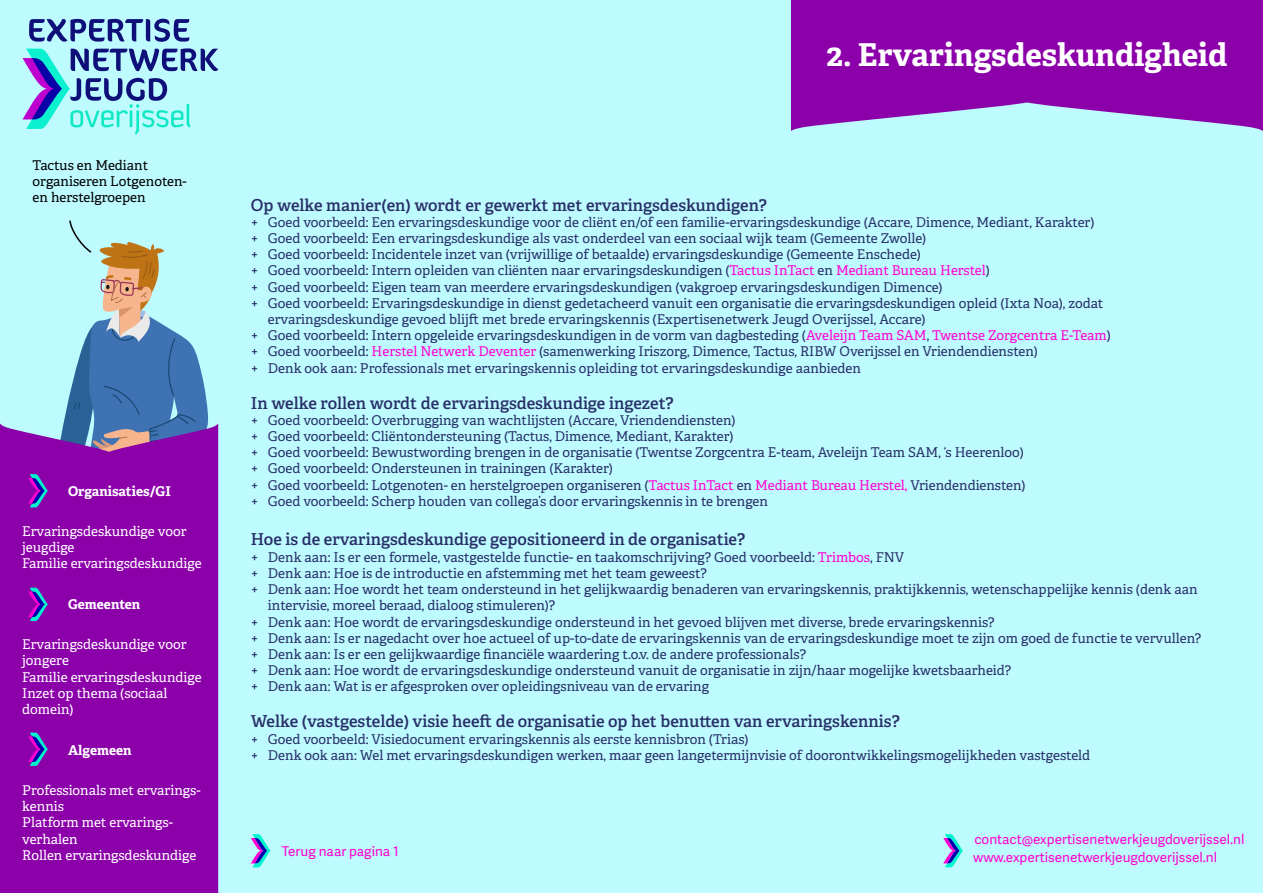
<style>
.page{position:relative;width:1263px;height:893px;background:#befbff}
.page>*{position:absolute;margin:0;border:0;box-sizing:border-box;transform-origin:0 0}
.t1{font:700 31.5px "Adelle";color:#fff}
.t2{font:600 16.5px "Adelle";color:#282f68}
.t3{font:13.5px/16.2px "Adelle";color:#282f68}
.t4{font:13.5px/16.2px "Adelle";color:#fff}
.t5{font:13.5px/17.7px "Adelle Sans";color:#ff00cf}
.t6{font:13.5px/16.2px "Adelle";color:#000}
.t7{font:700 13.5px "Adelle";color:#fff}
.s1{color:#ff00d4}
</style>
<div class="page">
<svg style="left:23px;top:48px;width:195px;height:86px"></svg>
<svg style="left:29px;top:19px;width:160px;height:23px"></svg>
<div style="left:0;top:424px;width:218px;height:469px;background:#8c00aa"></div>
<svg style="left:791px;top:0;width:472px;height:131px;background:#911db3"></svg>
<svg style="left:251px;top:834px;width:20px;height:33px"></svg>
<svg style="left:28px;top:220px;width:181px;height:476px"></svg>
<svg style="left:28px;top:733px;width:20px;height:33px"></svg>
<svg style="left:943px;top:834px;width:20px;height:33px"></svg>
<p class="t6" style="left:33px;top:157px;width:156px">Tactus en Mediant organiseren Lotgenoten&shy;en herstelgroepen</p>
<p class="t7" style="left:68px;top:482px;width:104px">Organisaties/GI</p>
<p class="t4" style="left:22px;top:523px;width:181px">Ervaringsdeskundige voor jeugdige<br>Familie ervaringsdeskundige</p>
<p class="t7" style="left:68px;top:596px;width:74px">Gemeenten</p>
<p class="t4" style="left:22px;top:636px;width:181px">Ervaringsdeskundige voor jongere<br>Familie ervaringsdeskundige<br>Inzet op thema (sociaal domein)</p>
<p class="t7" style="left:68px;top:741px;width:65px">Algemeen</p>
<p class="t4" style="left:22px;top:782px;width:180px">Professionals met ervarings&shy;kennis<br>Platform met ervarings&shy;verhalen<br>Rollen ervaringsdeskundige</p>
<h1 class="t1" style="left:826px;top:35px;width:402px">2. Ervaringsdeskundigheid</h1>
<p class="t2" style="left:251px;top:194px;width:517px">Op welke manier(en) wordt er gewerkt met ervaringsdeskundigen?</p>
<p class="t3" style="left:251px;top:214px;width:845px">+ Goed voorbeeld: Een ervaringsdeskundige voor de cliënt en/of een familie-ervaringsdeskundige (Accare, Dimence, Mediant, Karakter)</p>
<p class="t3" style="left:251px;top:230px;width:677px">+ Goed voorbeeld: Een ervaringsdeskundige als vast onderdeel van een sociaal wijk team (Gemeente Zwolle)</p>
<p class="t3" style="left:251px;top:247px;width:671px">+ Goed voorbeeld: Incidentele inzet van (vrijwillige of betaalde) ervaringsdeskundige (Gemeente Enschede)</p>
<p class="t3" style="left:251px;top:263px;width:740px">+ Goed voorbeeld: Intern opleiden van cliënten naar ervaringsdeskundigen (<span class="s1">Tactus InTact</span> en <span class="s1">Mediant Bureau Herstel</span>)</p>
<p class="t3" style="left:251px;top:279px;width:693px">+ Goed voorbeeld: Eigen team van meerdere ervaringsdeskundigen (vakgroep ervaringsdeskundigen Dimence)</p>
<p class="t3" style="left:251px;top:295px;width:854px">+ Goed voorbeeld: Ervaringsdeskundige in dienst gedetacheerd vanuit een organisatie die ervaringsdeskundigen opleid (Ixta Noa), zodat</p>
<p class="t3" style="left:268px;top:311px;width:659px">ervaringsdeskundige gevoed blijft met brede ervaringskennis (Expertisenetwerk Jeugd Overijssel, Accare)</p>
<p class="t3" style="left:251px;top:328px;width:861px">+ Goed voorbeeld: Intern opgeleide ervaringsdeskundigen in de vorm van dagbesteding (<span class="s1">Aveleijn Team SAM</span>, <span class="s1">Twentse Zorgcentra E-Team</span>)</p>
<p class="t3" style="left:251px;top:344px;width:788px">+ Goed voorbeeld: <span class="s1">Herstel Netwerk Deventer</span> (samenwerking Iriszorg, Dimence, Tactus, RIBW Overijssel en Vriendendiensten)</p>
<p class="t3" style="left:251px;top:360px;width:612px">+ Denk ook aan: Professionals met ervaringskennis opleiding tot ervaringsdeskundige aanbieden</p>
<p class="t2" style="left:251px;top:392px;width:424px">In welke rollen wordt de ervaringsdeskundige ingezet?</p>
<p class="t3" style="left:251px;top:412px;width:776px">+ Goed voorbeeld: Overbrugging van wachtlijsten (Accare, Vriendendiensten)<br>+ Goed voorbeeld: Cliëntondersteuning (Tactus, Dimence, Mediant, Karakter)<br>+ Goed voorbeeld: Bewustwording brengen in de organisatie (Twentse Zorgcentra E-team, Aveleijn Team SAM, ‘s Heerenloo) + Goed voorbeeld: Ondersteunen in trainingen (Karakter)<br>+ Goed voorbeeld: Lotgenoten- en herstelgroepen organiseren (<span class="s1">Tactus InTact</span> en <span class="s1">Mediant Bureau Herstel,</span> Vriendendiensten) + Goed voorbeeld: Scherp houden van collega’s door ervaringskennis in te brengen</p>
<p class="t2" style="left:251px;top:529px;width:496px">Hoe is de ervaringsdeskundige gepositioneerd in de organisatie?</p>
<p class="t3" style="left:251px;top:549px;width:655px">+ Denk aan: Is er een formele, vastgestelde functie- en taakomschrijving? Goed voorbeeld: <span class="s1">Trimbos</span>, FNV</p>
<p class="t3" style="left:251px;top:565px;width:458px">+ Denk aan: Hoe is de introductie en afstemming met het team geweest?</p>
<p class="t3" style="left:251px;top:581px;width:948px">+ Denk aan: Hoe wordt het team ondersteund in het gelijkwaardig benaderen van ervaringskennis, praktijkkennis, wetenschappelijke kennis (denk aan</p>
<p class="t3" style="left:268px;top:598px;width:289px">intervisie, moreel beraad, dialoog stimuleren)?</p>
<p class="t3" style="left:251px;top:614px;width:745px">+ Denk aan: Hoe wordt de ervaringsdeskundige ondersteund in het gevoed blijven met diverse, brede ervaringskennis?</p>
<p class="t3" style="left:251px;top:630px;width:952px">+ Denk aan: Is er nagedacht over hoe actueel of up-to-date de ervaringskennis van de ervaringsdeskundige moet te zijn om goed de functie te vervullen?</p>
<p class="t3" style="left:251px;top:646px;width:557px">+ Denk aan: Is er een gelijkwaardige financiële waardering t.o.v. de andere professionals?</p>
<p class="t3" style="left:251px;top:662px;width:762px">+ Denk aan: Hoe wordt de ervaringsdeskundige ondersteund vanuit de organisatie in zijn/haar mogelijke kwetsbaarheid?</p>
<p class="t3" style="left:251px;top:679px;width:460px">+ Denk aan: Wat is er afgesproken over opleidingsniveau van de ervaring</p>
<p class="t2" style="left:251px;top:711px;width:650px">Welke (vastgestelde) visie heeft de organisatie op het benutten van ervaringskennis?</p>
<p class="t3" style="left:251px;top:731px;width:841px">+ Goed voorbeeld: Visiedocument ervaringskennis als eerste kennisbron (Trias)<br>+ Denk ook aan: Wel met ervaringsdeskundigen werken, maar geen langetermijnvisie of doorontwikkelingsmogelijkheden vastgesteld</p>
<p class="t5" style="left:282px;top:842px;width:118px">Terug naar pagina 1</p>
<p class="t5" style="left:973px;top:831px;width:273px">contact@expertisenetwerkjeugdoverijssel.nl www.expertisenetwerkjeugdoverijssel.nl</p>
</div>
